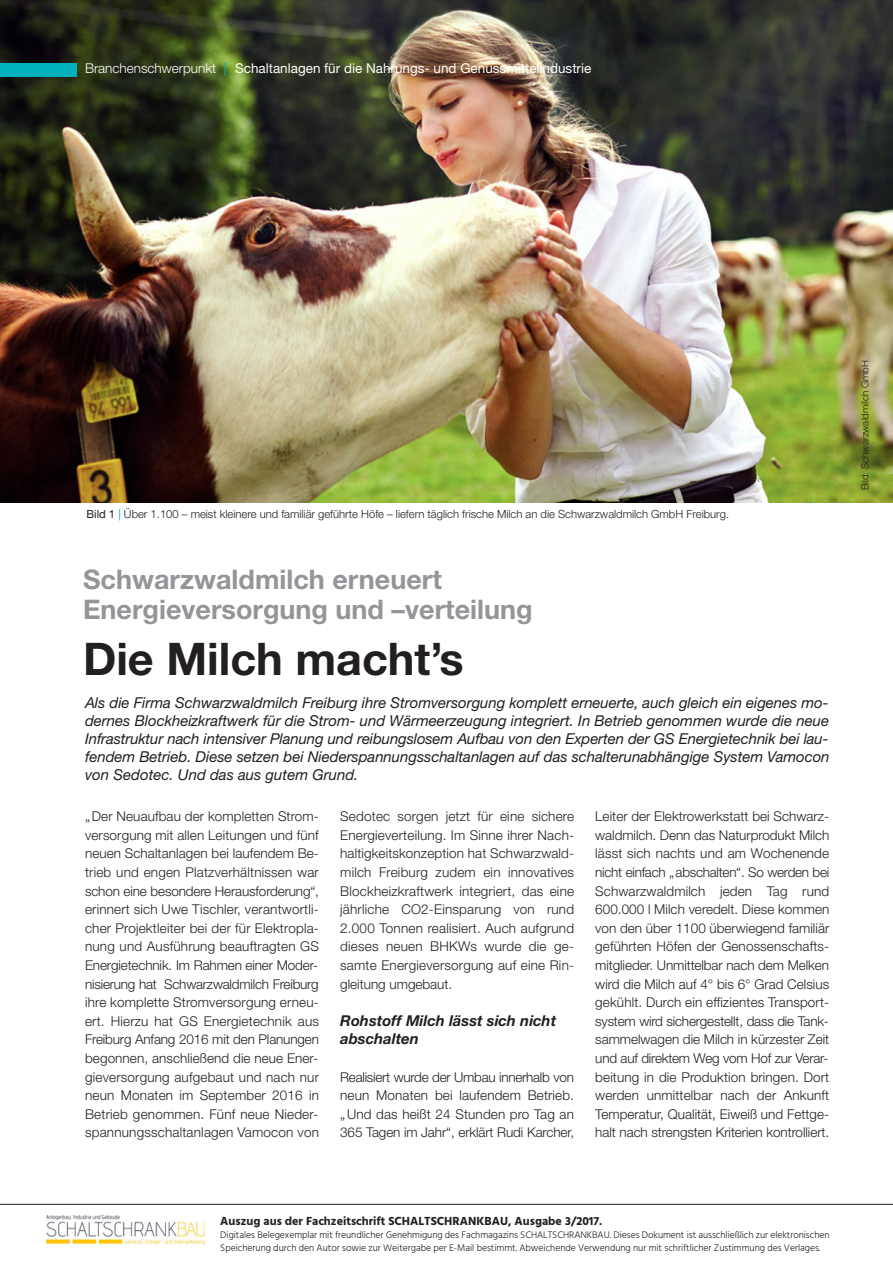
<style>
.page{position:relative;width:893px;height:1263px;background:#fff}
.page>*{position:absolute;margin:0;border:0;box-sizing:border-box;transform-origin:0 0}
.t1{font:700 45px "Helvetica Neue";color:#231f20}
.t2{font:700 27px/30px "Helvetica Neue";color:#939598}
.t3{font:italic 15px/18px "Helvetica Neue";color:#231f20;text-align:justify}
.t4{font:italic 700 15px/18.6px "Helvetica Neue";color:#231f20}
.t5{font:300 13.5px/18.6px "Helvetica Neue";letter-spacing:.005em;color:#231f20;text-align:justify}
.t6{font:13.5px "Helvetica Neue";color:#fff}
.t7{font:300 13.5px "Helvetica Neue";color:#fff}
.t8{font:700 12px "Hind";color:#231f20}
.t9{font:300 11.25px "Helvetica Neue";color:#231f20}
.t10{font:300 9.75px/13.2px "Hind";letter-spacing:-.01em;color:#231f20}
.t11{font:300 9.75px "Helvetica Neue";color:#231f20}
.s1{font-weight:400;color:#00b0bc}
.s2{font-weight:400}
</style>
<div class="page">
<img style="left:0;top:0;width:893px;height:502px">
<div style="left:0;top:63px;width:77px;height:13px;background:#00b0bc"></div>
<hr style="left:0;top:1204px;width:893px;height:1px;background:#231f20">
<img style="left:47px;top:1215px;width:157px;height:29px">
<p class="t7" style="left:85px;top:61px;width:143px">Branchenschwerpunkt <span class="s1">|</span></p>
<p class="t6" style="left:235px;top:61px;width:358px">Schaltanlagen für die Nahrungs- und Genussmittelindustrie</p>
<p class="t9" style="left:86px;top:507px;width:644px"><span class="s2">Bild 1</span> <span class="s1">|</span> Über 1.100 – meist kleinere und familiär geführte Höfe – liefern täglich frische Milch an die Schwarzwaldmilch GmbH Freiburg.</p>
<h2 class="t2" style="left:83px;top:565px;width:451px">Schwarzwaldmilch erneuert<br>Energieversorgung und –verteilung</h2>
<h1 class="t1" style="left:83px;top:633px;width:382px">Die Milch macht’s</h1>
<p class="t3" style="left:85px;top:693px;width:746px">Als die Firma Schwarzwaldmilch Freiburg ihre Stromversorgung komplett erneuerte, auch gleich ein eigenes mo&shy;dernes Blockheizkraftwerk für die Strom- und Wärmeerzeugung integriert. In Betrieb genommen wurde die neue Infrastruktur nach intensiver Planung und reibungs losem Aufbau von den Experten der GS Energietechnik bei lau&shy;fendem Betrieb. Diese setzen bei Niederspannungs schaltanlagen auf das schalterunabhängige System Vamocon von Sedotec. Und das aus gutem Grund.</p>
<p class="t5" style="left:85px;top:807px;width:235px">„ Der Neuaufbau der kompletten Strom&shy;versorgung mit allen Leitun gen und fünf neuen Schaltanlagen bei laufendem Be&shy;trieb und engen Platzverhältnissen war schon eine besondere Herausforderung“, erinnert sich Uwe Tischler, verantwortli&shy;cher Projektleiter bei der für Elektropla&shy;nung und Ausführung beauftragten GS Energietechnik. Im Rahmen einer Moder&shy;nisierung hat Schwarzwaldmilch Freiburg ihre komplette Stromversorgung erneu&shy;ert. Hierzu hat GS Energietechnik aus Freiburg Anfang 2016 mit den Planungen begonnen, anschließend die neue Ener&shy;gieversorgung aufgebaut und nach nur neun Monaten im September 2016 in Betrieb genommen. Fünf neue Nieder&shy;spannungsschaltanlagen Vamocon von</p>
<p class="t5" style="left:340px;top:807px;width:235px">Sedotec sorgen jetzt für eine sichere Energieverteilung. Im Sinne ihrer Nach&shy;haltigkeitskonzeption hat Schwarzwald&shy;milch Freiburg zudem ein innovatives Blockheizkraftwerk integriert, das eine jährliche CO2-Einsparung von rund 2.000 Tonnen realisiert. Auch aufgrund dieses neuen BHKWs wurde die ge&shy;samte Energieversorgung auf eine Rin&shy;gleitung umgebaut.</p>
<p class="t4" style="left:340px;top:1011px;width:218px">Rohstoff Milch lässt sich nicht abschalten</p>
<p class="t5" style="left:340px;top:1068px;width:235px">Realisiert wurde der Umbau innerhalb von neun Monaten bei laufen dem Betrieb. „ Und das heißt 24 Stunden pro Tag an 365 Tagen im Jahr“, erklärt Rudi Karcher,</p>
<p class="t5" style="left:595px;top:807px;width:236px">Leiter der Elektrowerkstatt bei Schwarz - waldmilch. Denn das Naturprodukt Milch lässt sich nachts und am Wochenende nicht einfach „abschalten“. So werden bei Schwarzwaldmilch jeden Tag rund 600.000 l Milch veredelt. Diese kommen von den über 1100 überwiegend familiär geführten Höfen der Genossenschafts&shy;mitglieder. Unmittelbar nach dem Melken wird die Milch auf 4° bis 6° Grad Celsius gekühlt. Durch ein effizientes Transport&shy;system wird sichergestellt, dass die Tank&shy;sammelwagen die Milch in kürzester Zeit und auf direktem Weg vom Hof zur Verar&shy;beitung in die Produktion bringen. Dort werden unmittelbar nach der Ankunft Temperatur, Qualität, Eiweiß und Fettge&shy;halt nach strengsten Kriterien kontrolliert.</p>
<p class="t8" style="left:220px;top:1214px;width:384px">Auszug aus der Fachzeitschrift SCHALTSCHRANKBAU, Ausgabe 3/2017.</p>
<p class="t10" style="left:220px;top:1229px;width:611px">Digitales Belegexemplar mit freundlicher Genehmigung des Fachmagazins SCHALTSCHRANKBAU. Dieses Dokument ist ausschließlich zur elektronischen<br>Speicherung durch den Autor sowie zur Weitergabe per E-Mail bestimmt. Abweichende Verwendung nur mit schriftlicher Zustimmung des Verlages.</p>
<p class="t11" style="left:859px;top:490px;width:131px;rotate:-90deg">Bild: Schwarzwaldmilch GmbH</p>
</div>
